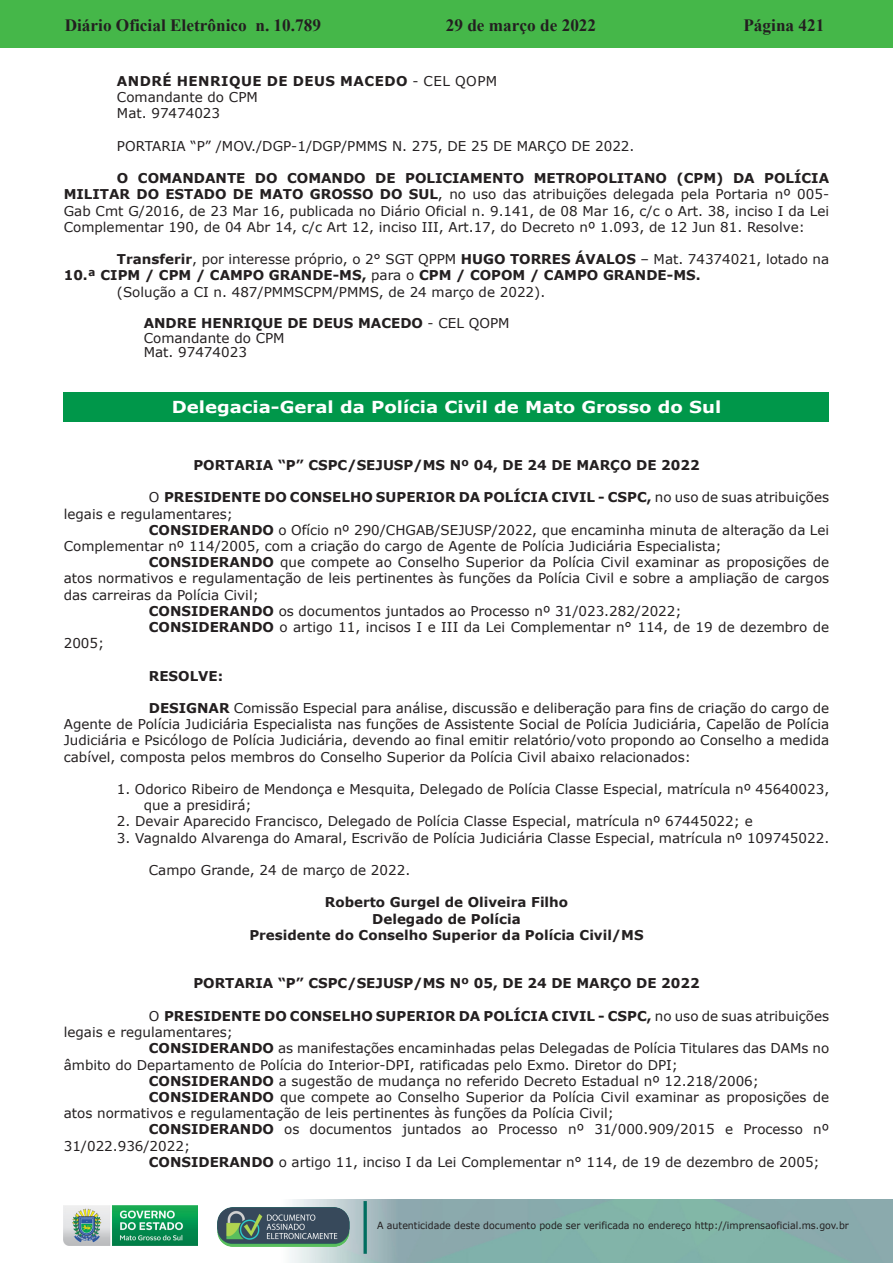
<style>
.page{position:relative;width:893px;height:1263px;background:#fff}
.page>*{position:absolute;margin:0;border:0;box-sizing:border-box;transform-origin:0 0}
.t1{font:700 17.25px "Times New Roman";color:#231f20}
.Atos_Pessoal_Executi{font:700 16.5px "Verdana";color:#fff;scale:1.1 1}
.Parágrafo_da_Lista{font:13.5px/16.2px "Verdana";color:#231f20}
.Parágrafo_da_Lista-2{font:700 13.5px/16.2px "Verdana";color:#231f20}
.Parágrafo_da_Lista-3{font:700 13.5px "Verdana";letter-spacing:.035em;color:#231f20}
.t2{font:9.9px "Verdana";color:#231f20;scale:.95 1}
.s1{font-weight:400}
.s2{font-weight:700}
</style>
<div class="page">
<div style="left:0;top:0;width:893px;height:48px;background:#45b749"></div>
<img style="left:63px;top:1199px;width:830px;height:64px">
<img style="left:364px;top:1202px;width:2px;height:51px">
<img style="left:218px;top:1207px;width:132px;height:39px">
<img style="left:64px;top:1205px;width:134px;height:41px">
<div style="left:64px;top:392px;width:765px;height:29px;background:#00974a"></div>
<p class="t1" style="left:65px;top:13px;width:258px">Diário Oficial Eletrônico n. 10.789</p>
<p class="t1" style="left:446px;top:13px;width:152px">29 de março de 2022</p>
<p class="t1" style="left:743px;top:13px;width:82px">Página 421</p>
<p class="Parágrafo_da_Lista-3" style="left:117px;top:72px;width:382px">ANDRÉ HENRIQUE DE DEUS MACEDO <span class="s1">- CEL QOPM</span></p>
<p class="Parágrafo_da_Lista" style="left:117px;top:89px;width:142px">Comandante do CPM</p>
<p class="Parágrafo_da_Lista" style="left:117px;top:105px;width:105px">Mat. 97474023</p>
<p class="Parágrafo_da_Lista" style="left:117px;top:138px;width:519px">PORTARIA “P” /MOV./DGP-1/DGP/PMMS N. 275, DE 25 DE MARÇO DE 2022.</p>
<p class="Parágrafo_da_Lista" style="left:64px;top:170px;width:767px;text-align:justify;text-indent:53px"><span class="s2">O COMANDANTE DO COMANDO DE POLICIAMENTO METROPOLITANO (CPM) DA POLÍCIA MILITAR DO ESTADO DE MATO GROSSO DO SUL</span>, no uso das atribuições delegada pela Portaria nº 005- Gab Cmt G/2016, de 23 Mar 16, publicada no Diário Oficial n. 9.141, de 08 Mar 16, c/c o Art. 38, inciso I da Lei Complementar 190, de 04 Abr 14, c/c Art 12, inciso III, Art.17, do Decreto nº 1.093, de 12 Jun 81. Resolve:</p>
<p class="Parágrafo_da_Lista-2" style="left:64px;top:251px;width:767px;text-indent:53px">Transferir<span class="s1">, por interesse próprio, o 2° SGT QPPM</span> HUGO TORRES ÁVALOS <span class="s1">– Mat. 74374021, lotado na<br></span>10.ª CIPM / CPM / CAMPO GRANDE-MS, <span class="s1">para o</span> CPM / COPOM / CAMPO GRANDE-MS.</p>
<p class="Parágrafo_da_Lista" style="left:117px;top:284px;width:430px">(Solução a CI n. 487/PMMSCPM/PMMS, de 24 março de 2022).</p>
<p class="Parágrafo_da_Lista-2" style="left:144px;top:314px;width:367px">ANDRE HENRIQUE DE DEUS MACEDO <span class="s1">- CEL QOPM</span></p>
<p class="Parágrafo_da_Lista" style="left:144px;top:329px;width:142px">Comandante do CPM</p>
<p class="Parágrafo_da_Lista" style="left:144px;top:344px;width:105px">Mat. 97474023</p>
<p class="Atos_Pessoal_Executi" style="left:172px;top:395px;width:501px">Delegacia-Geral da Polícia Civil de Mato Grosso do Sul</p>
<p class="Parágrafo_da_Lista-2" style="left:193px;top:457px;width:508px">PORTARIA “P” CSPC/SEJUSP/MS Nº 04, DE 24 DE MARÇO DE 2022</p>
<p class="Parágrafo_da_Lista-2" style="left:64px;top:489px;width:767px;text-indent:85px"><span class="s1">O</span> PRESIDENTE DO CONSELHO SUPERIOR DA POLÍCIA CIVIL - CSPC, <span class="s1">no uso de suas atribuições legais e regulamentares;</span></p>
<p class="Parágrafo_da_Lista" style="left:64px;top:522px;width:767px;text-indent:85px"><span class="s2">CONSIDERANDO</span> o Ofício nº 290/CHGAB/SEJUSP/2022, que encaminha minuta de alteração da Lei<br>Complementar nº 114/2005, com a criação do cargo de Agente de Polícia Judiciária Especialista;</p>
<p class="Parágrafo_da_Lista" style="left:64px;top:554px;width:767px;text-align:justify;text-indent:85px"><span class="s2">CONSIDERANDO</span> que compete ao Conselho Superior da Polícia Civil examinar as proposições de atos normativos e regulamentação de leis pertinentes às funções da Polícia Civil e sobre a ampliação de cargos das carreiras da Polícia Civil;</p>
<p class="Parágrafo_da_Lista" style="left:149px;top:603px;width:534px"><span class="s2">CONSIDERANDO</span> os documentos juntados ao Processo nº 31/023.282/2022;</p>
<p class="Parágrafo_da_Lista" style="left:149px;top:619px;width:682px"><span class="s2">CONSIDERANDO</span> o artigo 11, incisos I e III da Lei Complementar n° 114, de 19 de dezembro de</p>
<p class="Parágrafo_da_Lista" style="left:64px;top:635px;width:42px">2005;</p>
<p class="Parágrafo_da_Lista-2" style="left:149px;top:667px;width:76px">RESOLVE:</p>
<p class="Parágrafo_da_Lista" style="left:64px;top:700px;width:767px;text-align:justify;text-indent:85px"><span class="s2">DESIGNAR</span> Comissão Especial para análise, discussão e deliberação para fins de criação do cargo de Agente de Polícia Judiciária Especialista nas funções de Assistente Social de Polícia Judiciária, Capelão de Polícia Judiciária e Psicólogo de Polícia Judiciária, devendo ao final emitir relatório/voto propondo ao Conselho a medida cabível, composta pelos membros do Conselho Superior da Polícia Civil abaixo relacionados:</p>
<p class="Parágrafo_da_Lista" style="left:144px;top:781px;width:687px;text-indent:-27px">1. Odorico Ribeiro de Mendonça e Mesquita, Delegado de Polícia Classe Especial, matrícula nº 45640023, que a presidirá;</p>
<p class="Parágrafo_da_Lista" style="left:117px;top:813px;width:637px">2. Devair Aparecido Francisco, Delegado de Polícia Classe Especial, matrícula nº 67445022; e</p>
<p class="Parágrafo_da_Lista" style="left:117px;top:829px;width:714px">3. Vagnaldo Alvarenga do Amaral, Escrivão de Polícia Judiciária Classe Especial, matrícula nº 109745022.</p>
<p class="Parágrafo_da_Lista" style="left:149px;top:862px;width:263px">Campo Grande, 24 de março de 2022.</p>
<p class="Parágrafo_da_Lista-2" style="left:325px;top:894px;width:245px">Roberto Gurgel de Oliveira Filho</p>
<p class="Parágrafo_da_Lista-2" style="left:372px;top:910px;width:150px">Delegado de Polícia</p>
<p class="Parágrafo_da_Lista-2" style="left:249px;top:926px;width:396px">Presidente do Conselho Superior da Polícia Civil/MS</p>
<p class="Parágrafo_da_Lista-2" style="left:193px;top:975px;width:508px">PORTARIA “P” CSPC/SEJUSP/MS Nº 05, DE 24 DE MARÇO DE 2022</p>
<p class="Parágrafo_da_Lista-2" style="left:64px;top:1007px;width:767px;text-indent:85px"><span class="s1">O</span> PRESIDENTE DO CONSELHO SUPERIOR DA POLÍCIA CIVIL - CSPC, <span class="s1">no uso de suas atribuições legais e regulamentares;</span></p>
<p class="Parágrafo_da_Lista" style="left:64px;top:1040px;width:767px;text-indent:85px"><span class="s2">CONSIDERANDO</span> as manifestações encaminhadas pelas Delegadas de Polícia Titulares das DAMs no âmbito do Departamento de Polícia do Interior-DPI, ratificadas pelo Exmo. Diretor do DPI;</p>
<p class="Parágrafo_da_Lista" style="left:149px;top:1072px;width:612px"><span class="s2">CONSIDERANDO</span> a sugestão de mudança no referido Decreto Estadual nº 12.218/2006;</p>
<p class="Parágrafo_da_Lista" style="left:64px;top:1089px;width:767px;text-indent:85px"><span class="s2">CONSIDERANDO</span> que compete ao Conselho Superior da Polícia Civil examinar as proposições de atos normativos e regulamentação de leis pertinentes às funções da Polícia Civil;</p>
<p class="Parágrafo_da_Lista" style="left:64px;top:1121px;width:767px;text-indent:85px"><span class="s2">CONSIDERANDO</span> os documentos juntados ao Processo nº 31/000.909/2015 e Processo nº<br>31/022.936/2022;</p>
<p class="Parágrafo_da_Lista" style="left:149px;top:1153px;width:672px"><span class="s2">CONSIDERANDO</span> o artigo 11, inciso I da Lei Complementar n° 114, de 19 de dezembro de 2005;</p>
<p class="t2" style="left:377px;top:1219px;width:498px">A autenticidade deste documento pode ser verificada no endereço http://imprensaoficial.ms.gov.br</p>
</div>
